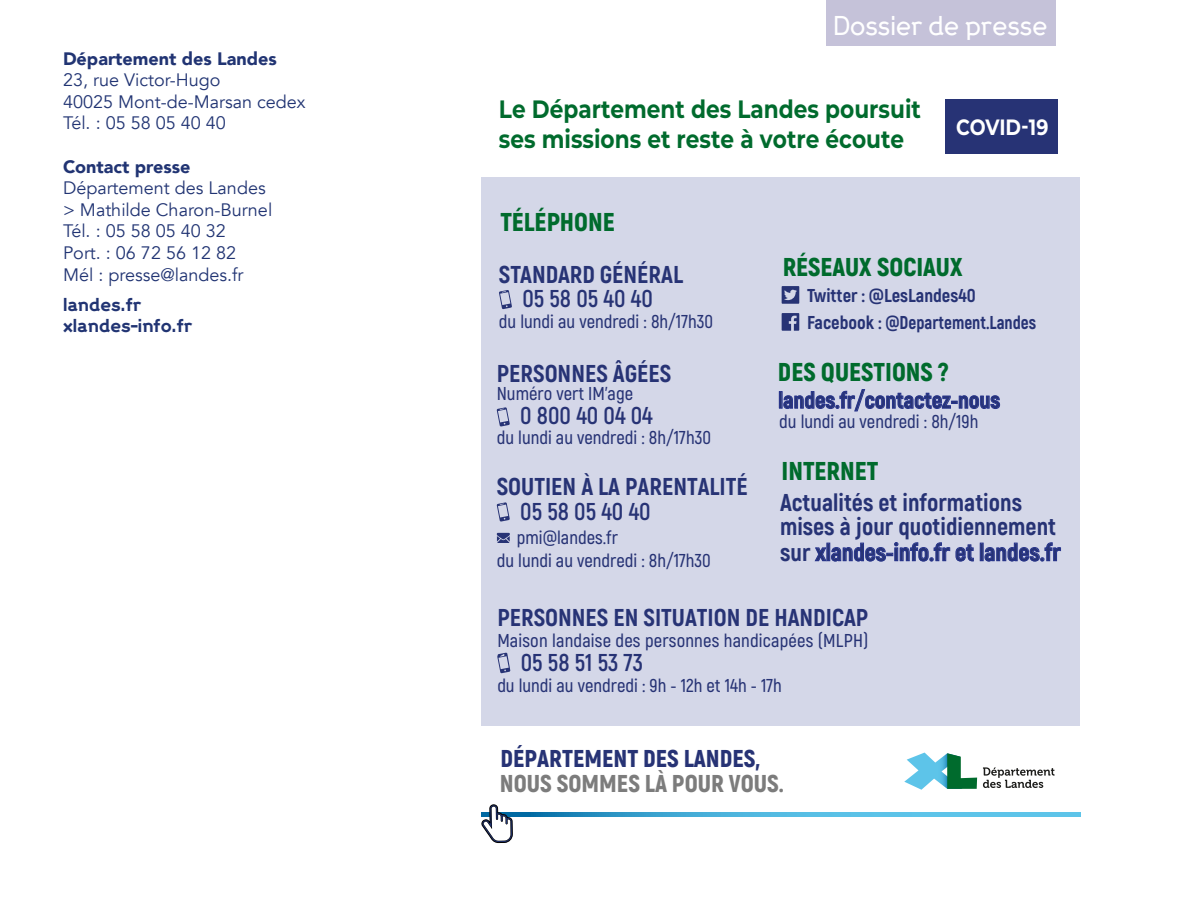
<style>
.page{position:relative;width:1200px;height:900px;background:#fff}
.page>*{position:absolute;margin:0;border:0;box-sizing:border-box;transform-origin:0 0}
.t1{font:900 25.8px "Akrobat";color:#006b2d}
.t2{font:700 25.05px/30px "Montserrat";color:#006b2d;scale:.86 1}
.t3{font:800 24.3px/25px "Akrobat";color:#273375}
.t4{font:700 24.3px "Akrobat";color:#273375}
.t5{font:900 24.3px "Akrobat";color:#7c7c7c}
.t6{font:900 24.3px "Akrobat";color:#273375}
.t7{font:500 24px "Progress";color:#fff}
.t8{font:800 22.95px "Akrobat";color:#273375}
.t9{font:700 22.2px "Montserrat";color:#fff;scale:.85 1}
.t10{font:600 18.6px "Akrobat";color:#273375}
.t11{font:800 18.6px/27px "Akrobat";color:#273375}
.t12{font:18px/21.6px "Avenir";color:#213473}
.t13{font:900 18px "Avenir";color:#213473}
.t14{font:700 16.5px/21.6px "Progress";color:#213473}
</style>
<div class="page">
<svg style="left:513px;top:813px;width:567px;height:4px;background:#47afd8"></svg>
<svg style="left:904px;top:753px;width:73px;height:37px"></svg>
<svg style="left:983px;top:767px;width:72px;height:21px"></svg>
<div style="left:481px;top:178px;width:599px;height:548px;background:#d4d7e8"></div>
<svg style="left:499px;top:290px;width:13px;height:19px"></svg>
<svg style="left:497px;top:407px;width:13px;height:20px"></svg>
<div style="left:779px;top:391px;width:3px;height:17px;border:1px solid #27348b"></div>
<svg style="left:783px;top:389px;width:217px;height:22px"></svg>
<svg style="left:782px;top:286px;width:17px;height:18px"></svg>
<svg style="left:782px;top:313px;width:17px;height:18px"></svg>
<svg style="left:497px;top:653px;width:13px;height:20px"></svg>
<svg style="left:497px;top:502px;width:13px;height:20px"></svg>
<svg style="left:497px;top:533px;width:13px;height:10px"></svg>
<svg style="left:815px;top:542px;width:135px;height:19px"></svg>
<svg style="left:956px;top:544px;width:18px;height:17px"></svg>
<div style="left:980px;top:543px;width:3px;height:18px;border:1px solid #27348b"></div>
<svg style="left:985px;top:542px;width:76px;height:19px"></svg>
<div style="left:946px;top:99px;width:112px;height:55px;background:#273375"></div>
<div style="left:826px;top:0;width:230px;height:46px;background:#c5c2d9"></div>
<svg style="left:481px;top:804px;width:32px;height:39px"></svg>
<p class="t13" style="left:63px;top:43px;width:215px">Département des Landes</p>
<p class="t12" style="left:63px;top:69px;width:244px">23, rue Victor-Hugo<br>40025 Mont-de-Marsan cedex<br>Tél. : 05 58 05 40 40</p>
<p class="t13" style="left:63px;top:151px;width:129px">Contact presse</p>
<p class="t12" style="left:63px;top:177px;width:211px">Département des Landes &gt; Mathilde Charon-Burnel<br>Tél. : 05 58 05 40 32<br>Port. : 06 72 56 12 82<br>Mél : presse@landes.fr</p>
<p class="t14" style="left:63px;top:293px;width:131px">landes.fr xlandes-info.fr</p>
<p class="t7" style="left:833px;top:11px;width:216px">Dossier de presse</p>
<h2 class="t2" style="left:499px;top:93px;width:492px">Le Département des Landes poursuit ses missions et reste à votre écoute</h2>
<h1 class="t1" style="left:500px;top:206px;width:116px">TÉLÉPHONE</h1>
<p class="t9" style="left:956px;top:111px;width:110px">COVID-19</p>
<h3 class="t3" style="left:499px;top:262px;width:186px">STANDARD GÉNÉRAL</h3>
<h3 class="t4" style="left:522px;top:283px;width:132px">05 58 05 40 40</h3>
<p class="t10" style="left:499px;top:311px;width:216px">du lundi au vendredi : 8h/17h30</p>
<h3 class="t3" style="left:497px;top:361px;width:176px">PERSONNES ÂGÉES</h3>
<p class="t10" style="left:497px;top:383px;width:138px">Numéro vert IM’age</p>
<h3 class="t4" style="left:520px;top:401px;width:134px">0 800 40 04 04</h3>
<p class="t10" style="left:497px;top:426px;width:216px">du lundi au vendredi : 8h/17h30</p>
<h3 class="t3" style="left:497px;top:474px;width:253px">SOUTIEN À LA PARENTALITÉ</h3>
<h3 class="t4" style="left:520px;top:496px;width:132px">05 58 05 40 40</h3>
<p class="t10" style="left:497px;top:549px;width:216px">du lundi au vendredi : 8h/17h30</p>
<p class="t10" style="left:517px;top:527px;width:103px">pmi@landes.fr</p>
<h1 class="t1" style="left:783px;top:250px;width:182px">RÉSEAUX SOCIAUX</h1>
<p class="t11" style="left:807px;top:282px;width:231px">Twitter : @LesLandes40<br>Facebook : @Departement.Landes</p>
<h1 class="t1" style="left:778px;top:356px;width:172px">DES QUESTIONS ?</h1>
<p class="t8" style="left:778px;top:386px;width:223px">landes.fr/contactez-nous</p>
<p class="t10" style="left:779px;top:410px;width:201px">du lundi au vendredi : 8h/19h</p>
<h1 class="t1" style="left:782px;top:454px;width:98px">INTERNET</h1>
<h3 class="t3" style="left:780px;top:489px;width:282px">Actualités et informations mises à jour quotidiennement sur xlandes-info.fr et landes.fr</h3>
<h3 class="t3" style="left:497px;top:605px;width:373px">PERSONNES EN SITUATION DE HANDICAP</h3>
<p class="t10" style="left:497px;top:629px;width:373px">Maison landaise des personnes handicapées (MLPH)</p>
<h3 class="t4" style="left:521px;top:648px;width:124px">05 58 51 53 73</h3>
<p class="t10" style="left:497px;top:675px;width:286px">du lundi au vendredi : 9h - 12h et 14h - 17h</p>
<h3 class="t6" style="left:500px;top:743px;width:261px">DÉPARTEMENT DES LANDES,</h3>
<h3 class="t5" style="left:500px;top:768px;width:285px">NOUS SOMMES LÀ POUR VOUS.</h3>
</div>
